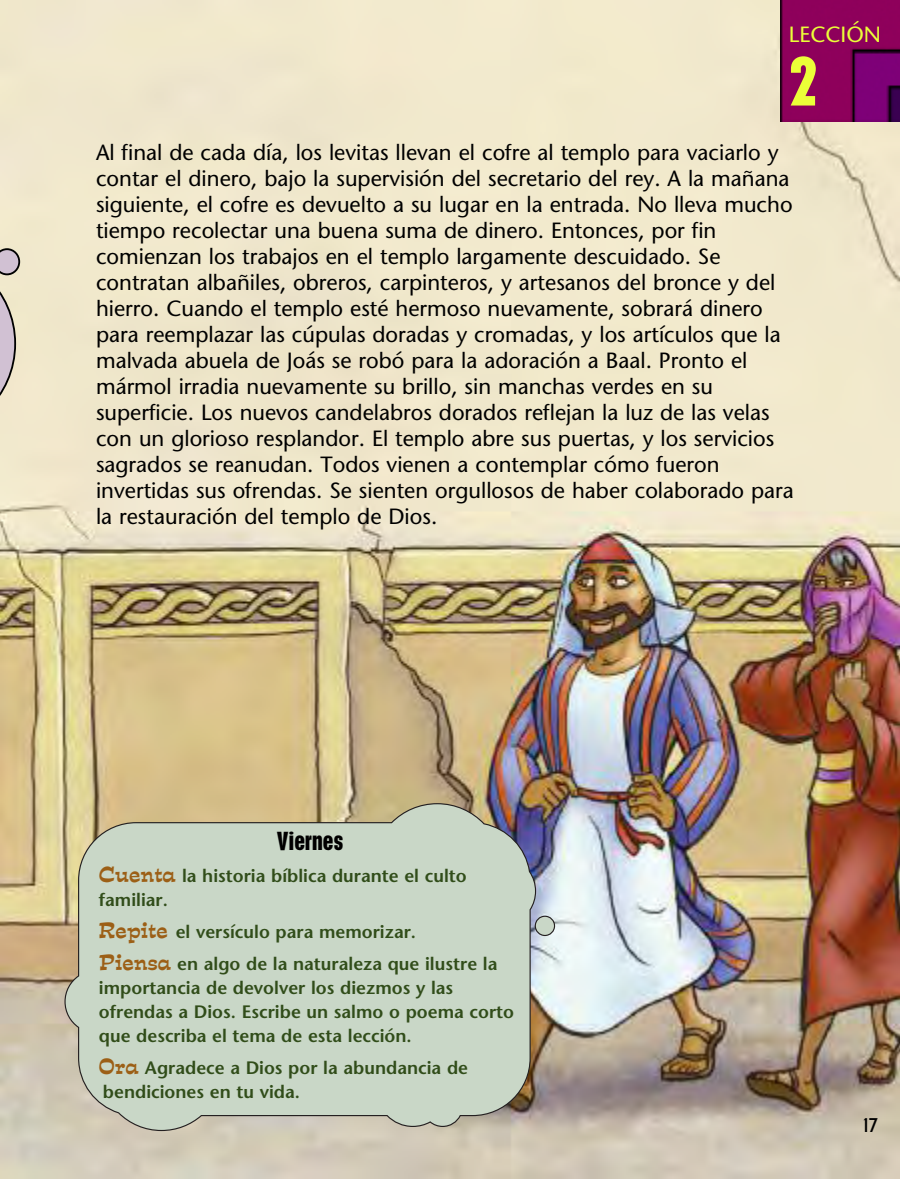
<style>
.page{position:relative;width:900px;height:1179px;background:#fff}
.page>*{position:absolute;margin:0;border:0;box-sizing:border-box;transform-origin:0 0}
.t1{font:700 condensed 64px "Placard";color:#ebff38}
.t2{font:700 condensed 24px "Placard";color:#000}
.t3{font:22px/26px "Stone Sans";color:#000}
.t4{font:22px "Stone Sans";color:#ebff38}
.t5{font:700 20px "New Garden";color:#000}
.t6{font:600 18px/24px "Stone Sans";color:#314d1a}
.s1{font-family:"Estro Font";font-weight:400;font-size:20px;color:#9c5f16}
</style>
<div class="page">
<img style="left:0;top:0;width:900px;height:1179px">
<img style="left:780px;top:0;width:120px;height:122px">
<svg style="left:530px;top:786px;width:29px;height:35px"></svg>
<svg style="left:64px;top:803px;width:473px;height:329px;background:#c5cfbe"></svg>
<div style="left:535px;top:916px;width:20px;height:19px;background:#c9d7c7;border-radius:50%"></div>
<div style="left:535px;top:916px;width:20px;height:20px;border:1px solid #231f20;border-radius:50%"></div>
<svg style="left:0;top:68px;width:20px;height:438px;background:#e3dac6"></svg>
<p class="t4" style="left:789px;top:25px;width:94px">LECCIÓN</p>
<h1 class="t1" style="left:789px;top:57px;width:30px">2</h1>
<p class="t3" style="left:96px;top:142px;width:699px">Al final de cada día, los levitas llevan el cofre al templo para vaciarlo y contar el dinero, bajo la supervisión del secretario del rey. A la mañana siguiente, el cofre es devuelto a su lugar en la entrada. No lleva mucho tiempo recolectar una buena suma de dinero. Entonces, por fin comienzan los trabajos en el templo largamente descuidado. Se contratan albañiles, obreros, carpinteros, y artesanos del bronce y del hierro. Cuando el templo esté hermoso nuevamente, sobrará dinero para reemplazar las cúpulas doradas y cromadas, y los artículos que la malvada abuela de Joás se robó para la adoración a Baal. Pronto el mármol irradia nuevamente su brillo, sin manchas verdes en su superficie. Los nuevos candelabros dorados reflejan la luz de las velas con un glorioso resplandor. El templo abre sus puertas, y los servicios sagrados se reanudan. Todos vienen a contemplar cómo fueron invertidas sus ofrendas. Se sienten orgullosos de haber colaborado para la restauración del templo de Dios.</p>
<p class="t2" style="left:277px;top:831px;width:68px">Viernes</p>
<p class="t6" style="left:99px;top:865px;width:369px"><span class="s1">Cuenta</span> la historia bíblica durante el culto familiar.</p>
<p class="t6" style="left:99px;top:917px;width:400px;line-height:32px"><span class="s1">Repite</span> el versículo para memorizar.<br><span class="s1">Piensa</span> en algo de la naturaleza que ilustre la</p>
<p class="t6" style="left:99px;top:977px;width:417px">importancia de devolver los diezmos y las ofrendas a Dios. Escribe un salmo o poema corto que describa el tema de esta lección.</p>
<p class="t6" style="left:99px;top:1057px;width:371px"><span class="s1">Ora</span> Agradece a Dios por la abundancia de bendiciones en tu vida.</p>
<p class="t5" style="left:863px;top:1113px;width:16px">17</p>
</div>
